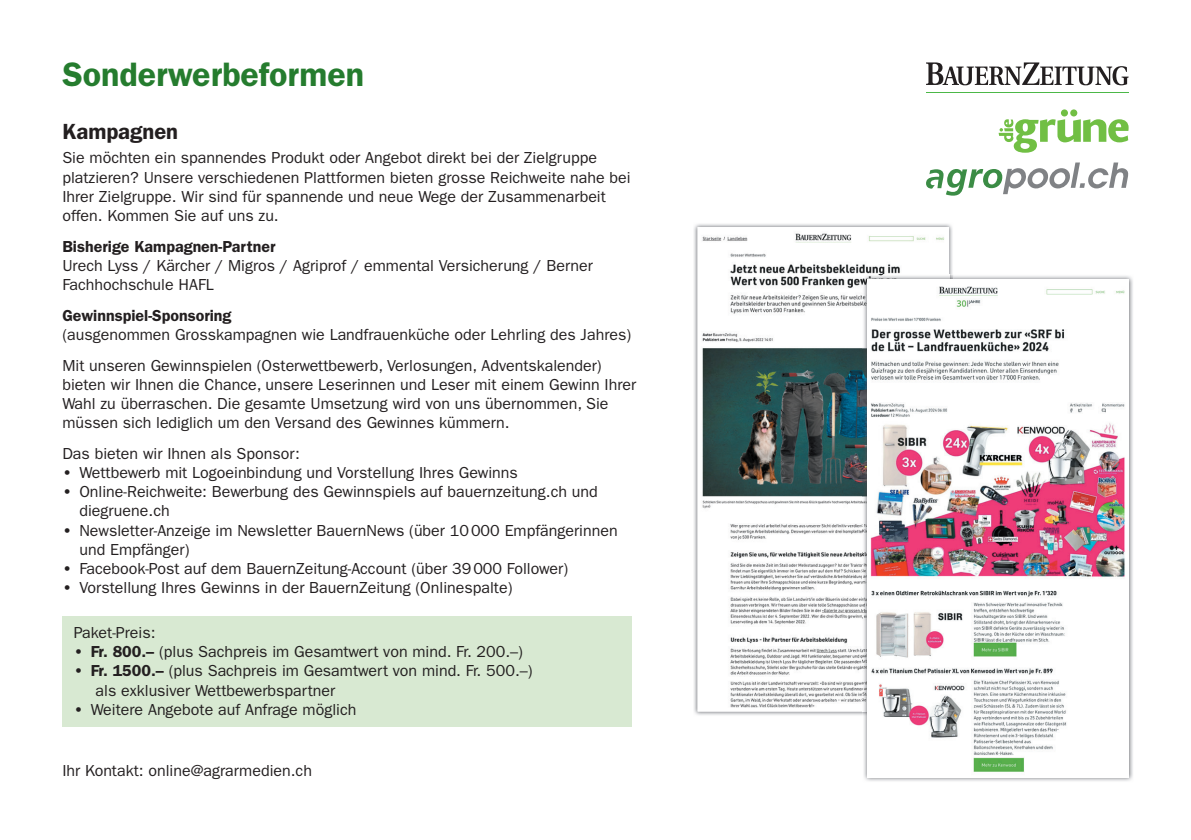
<style>
.page{position:relative;width:1191px;height:840px;background:#fff}
.page>*{position:absolute;margin:0;border:0;box-sizing:border-box;transform-origin:0 0}
.t1{font:600 34px "ITC Franklin Gothic Std";color:#257c2e}
.t2{font:600 22px "ITC Franklin Gothic Std";color:#231f20}
.t3{font:16px/19.2px "ITC Franklin Gothic Std";color:#231f20}
.t4{font:600 16px "ITC Franklin Gothic Std";color:#231f20}
.s1{font-weight:600}
</style>
<div class="page">
<div style="left:62px;top:615px;width:569px;height:110px;background:#d8e9d2"></div>
<img style="left:694px;top:224px;width:259px;height:491px">
<img style="left:697px;top:227px;width:252px;height:484px">
<img style="left:863px;top:275px;width:270px;height:506px">
<img style="left:862px;top:274px;width:87px;height:437px">
<img style="left:867px;top:279px;width:261px;height:498px">
<svg style="left:926px;top:62px;width:202px;height:23px"></svg>
<hr style="left:926px;top:92px;width:202px;height:1px;background:#4cb848">
<svg style="left:998px;top:109px;width:130px;height:44px"></svg>
<svg style="left:926px;top:162px;width:202px;height:33px"></svg>
<h1 class="t1" style="left:62px;top:54px;width:303px">Sonderwerbeformen</h1>
<h2 class="t2" style="left:62px;top:118px;width:117px">Kampagnen</h2>
<p class="t3" style="left:62px;top:148px;width:570px">Sie möchten ein spannendes Produkt oder Angebot direkt bei der Zielgruppe platzieren? Unsere verschiedenen Plattformen bieten grosse Reichweite nahe bei Ihrer Zielgruppe. Wir sind für spannende und neue Wege der Zusammenarbeit offen. Kommen Sie auf uns zu.</p>
<p class="t4" style="left:62px;top:236px;width:215px">Bisherige Kampagnen-Partner</p>
<p class="t3" style="left:62px;top:256px;width:532px">Urech Lyss / Kärcher / Migros / Agriprof / emmental Versicherung / Berner<br>Fachhochschule HAFL</p>
<p class="t4" style="left:62px;top:305px;width:171px">Gewinnspiel-Sponsoring</p>
<p class="t3" style="left:62px;top:319px;width:570px;line-height:30.6px">(ausgenommen Grosskampagnen wie Landfrauenküche oder Lehrling des Jahres)<br>Mit unseren Gewinnspielen (Osterwettbewerb, Verlosungen, Adventskalender)</p>
<p class="t3" style="left:62px;top:374px;width:575px">bieten wir Ihnen die Chance, unsere Leserinnen und Leser mit einem Gewinn Ihrer<br>Wahl zu überraschen. Die gesamte Umsetzung wird von uns übernommen, Sie müssen sich lediglich um den Versand des Gewinnes kümmern.</p>
<p class="t3" style="left:62px;top:443px;width:239px">Das bieten wir Ihnen als Sponsor:</p>
<p class="t3" style="left:62px;top:463px;width:457px"><span class="s1">•</span> Wettbewerb mit Logoeinbindung und Vorstellung Ihres Gewinns</p>
<p class="t3" style="left:79px;top:482px;width:520px;text-indent:-17px"><span class="s1">•</span> Online-Reichweite: Bewerbung des Gewinnspiels auf bauernzeitung.ch und diegruene.ch</p>
<p class="t3" style="left:79px;top:520px;width:540px;text-indent:-17px"><span class="s1">•</span> Newsletter-Anzeige im Newsletter BauernNews (über 10 000 Empfängerinnen und Empfänger)</p>
<p class="t3" style="left:62px;top:559px;width:507px"><span class="s1">•</span> Facebook-Post auf dem BauernZeitung-Account (über 39 000 Follower)</p>
<p class="t3" style="left:62px;top:578px;width:451px"><span class="s1">•</span> Vorstellung Ihres Gewinns in der BauernZeitung (Onlinespalte)</p>
<p class="t3" style="left:74px;top:622px;width:83px">Paket-Preis:</p>
<p class="t3" style="left:74px;top:642px;width:451px"><span class="s1">• Fr. 800.–</span> (plus Sachpreis im Gesamtwert von mind. Fr. 200.–)</p>
<p class="t3" style="left:96px;top:661px;width:438px;text-indent:-22px"><span class="s1">• Fr. 1500.–</span> (plus Sachpreis im Gesamtwert von mind. Fr. 500.–) als exklusiver Wettbewerbspartner</p>
<p class="t3" style="left:74px;top:699px;width:284px"><span class="s1">•</span> Weitere Angebote auf Anfrage möglich</p>
<p class="t3" style="left:62px;top:760px;width:251px">Ihr Kontakt: online@agrarmedien.ch</p>
</div>
